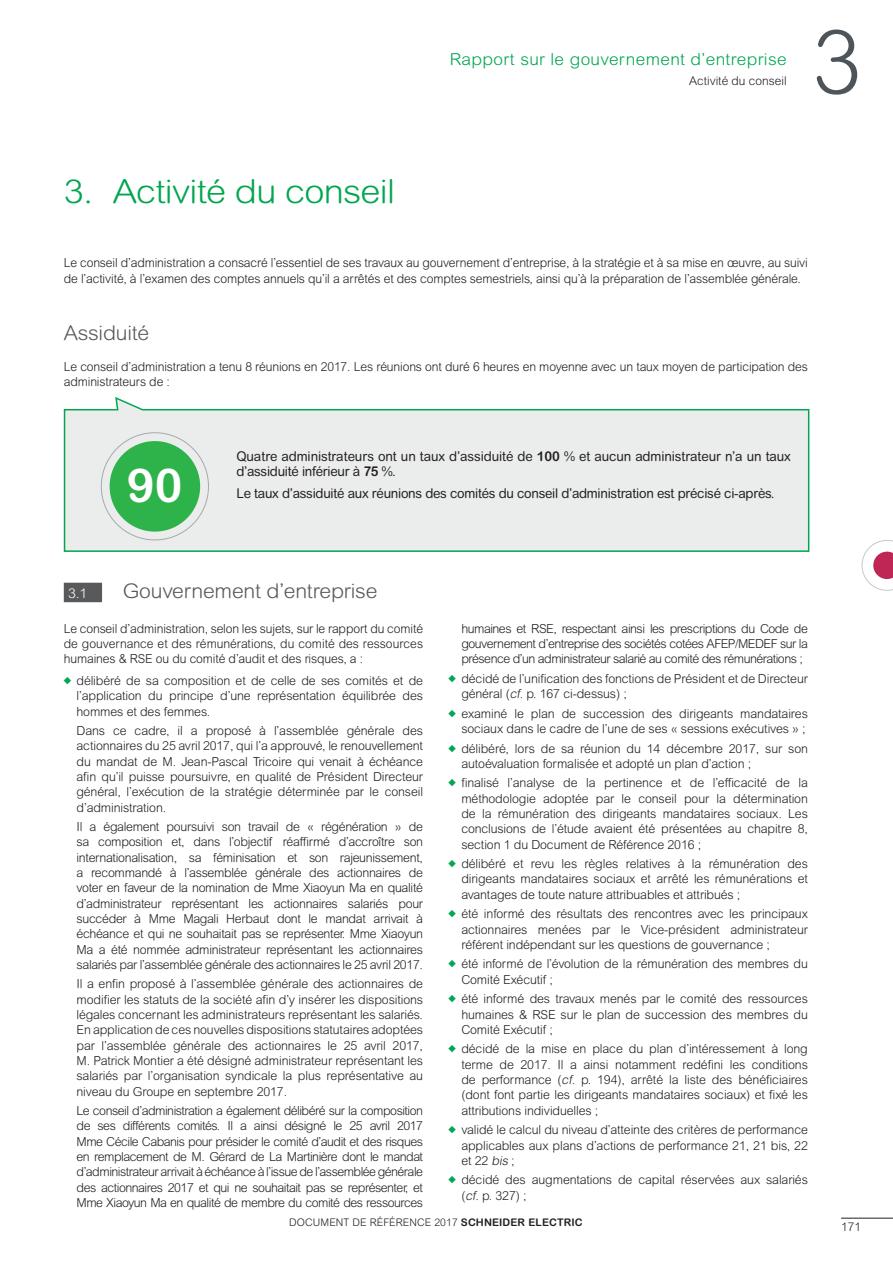
<style>
.page{position:relative;width:893px;height:1263px;background:#fff}
.page>*{position:absolute;margin:0;border:0;box-sizing:border-box;transform-origin:0 0}
.t1{font:300 89.4px "Arial Rounded MT Pro";color:#4d555b}
.t2{font:700 46.65px "Arial Rounded MT Pro";color:#fff}
.t3{font:300 33px "Arial Rounded MT Pro";letter-spacing:-.02em;color:#00a650;scale:1.1 1}
.t4{font:300 20.25px "Arial Rounded MT Pro";letter-spacing:-.01em;color:#58595b;scale:1.05 1}
.t5{font:300 16.5px "Arial Rounded MT Pro";letter-spacing:.02em;color:#00a650;scale:1.05 1}
.t6{font:13.5px/15px "Arial Rounded MT Pro";letter-spacing:-.02em;color:#231f20}
.t7{font:300 13.5px "Arial Rounded MT Pro";color:#fff;scale:1.05 1}
.t8{font:300 12.45px/15.3px "Arial Rounded MT Pro";letter-spacing:-.01em;color:#231f20;text-align:justify}
.t9{font:300 12px "Arial Rounded MT Pro";color:#231f20}
.t10{font:300 10.5px "Arial Rounded MT Pro";letter-spacing:.01em;color:#231f20}
.s1{font-weight:700}
.s2{font-style:italic}
</style>
<div class="page">
<hr style="left:841px;top:1218px;width:52px;height:1px;background:#231f20">
<svg style="left:862px;top:540px;width:31px;height:51px"></svg>
<svg style="left:63px;top:397px;width:747px;height:155px;background:#e7ebe9"></svg>
<div style="left:64px;top:583px;width:38px;height:19px;background:#58595b"></div>
<div style="left:110px;top:441px;width:90px;height:91px;background:#2db34a;border-radius:50%"></div>
<h3 class="t5" style="left:450px;top:53px;width:322px">Rapport sur le gouvernement d’entreprise</h3>
<p class="t9" style="left:689px;top:77px;width:99px">Activité du conseil</p>
<h1 class="t1" style="left:812px;top:30px;width:51px">3</h1>
<h3 class="t3" style="left:64px;top:179px;width:303px">3. Activité du conseil</h3>
<p class="t8" style="left:64px;top:257px;width:746px">Le conseil d’administration a consacré l’essentiel de ses travaux au gouvernement d’entreprise, à la stratégie et à sa mise en œuvre, au suivi de l’activité, à l’examen des comptes annuels qu’il a arrêtés et des comptes semestriels, ainsi qu’à la préparation de l’assemblée générale.</p>
<h3 class="t4" style="left:64px;top:326px;width:83px">Assiduité</h3>
<p class="t8" style="left:64px;top:360px;width:746px">Le conseil d’administration a tenu 8 réunions en 2017. Les réunions ont duré 6 heures en moyenne avec un taux moyen de participation des administrateurs de :</p>
<h2 class="t2" style="left:127px;top:469px;width:57px">90</h2>
<p class="t6" style="left:236px;top:451px;width:556px">Quatre administrateurs ont un taux d’assiduité de <span class="s1">100</span> % et aucun administrateur n’a un taux d’assiduité inférieur à <span class="s1">75</span> %.</p>
<p class="t6" style="left:236px;top:487px;width:539px">Le taux d’assiduité aux réunions des comités du conseil d’administration est précisé ci-après.</p>
<p class="t7" style="left:68px;top:588px;width:20px">3.1</p>
<h3 class="t4" style="left:123px;top:583px;width:244px">Gouvernement d’entreprise</h3>
<p class="t8" style="left:64px;top:622px;width:361px">Le conseil d’administration, selon les sujets, sur le rapport du comité de gouvernance et des rémunérations, du comité des ressources humaines &amp; RSE ou du comité d’audit et des risques, a :</p>
<p class="t8" style="left:77px;top:674px;width:348px">délibéré de sa composition et de celle de ses comités et de l’application du principe d’une représentation équilibrée des hommes et des femmes.</p>
<p class="t8" style="left:77px;top:724px;width:348px">Dans ce cadre, il a proposé à l’assemblée générale des actionnaires du 25 avril 2017, qui l’a approuvé, le renouvellement du mandat de M. Jean-Pascal Tricoire qui venait à échéance afin qu’il puisse poursuivre, en qualité de Président Directeur général, l’exécution de la stratégie déterminée par le conseil d’administration.</p>
<p class="t8" style="left:77px;top:821px;width:348px">Il a également poursuivi son travail de « régénération » de sa composition et, dans l’objectif réaffirmé d’accroître son internationalisation, sa féminisation et son rajeunissement, a recommandé à l’assemblée générale des actionnaires de voter en faveur de la nomination de Mme Xiaoyun Ma en qualité d’administrateur représentant les actionnaires salariés pour succéder à Mme Magali Herbaut dont le mandat arrivait à échéance et qui ne souhaitait pas se représenter. Mme Xiaoyun Ma a été nommée administrateur représentant les actionnaires salariés par l’assemblée générale des actionnaires le 25 avril 2017.</p>
<p class="t8" style="left:77px;top:978px;width:348px">Il a enfin proposé à l’assemblée générale des actionnaires de modifier les statuts de la société afin d’y insérer les dispositions légales concernant les administrateurs représentant les salariés.<br>En application de ces nouvelles dispositions statutaires adoptées par l’assemblée générale des actionnaires le 25 avril 2017, M. Patrick Montier a été désigné administrateur représentant les salariés par l’organisation syndicale la plus représentative au niveau du Groupe en septembre 2017.</p>
<p class="t8" style="left:77px;top:1104px;width:348px">Le conseil d’administration a également délibéré sur la composition de ses différents comités. Il a ainsi désigné le 25 avril 2017<br>Mme Cécile Cabanis pour présider le comité d’audit et des risques en remplacement de M. Gérard de La Martinière dont le mandat d’administrateur arrivait à échéance à l’issue de l’assemblée générale des actionnaires 2017 et qui ne souhaitait pas se représenter, et Mme Xiaoyun Ma en qualité de membre du comité des ressources</p>
<p class="t8" style="left:461px;top:622px;width:348px">humaines et RSE, respectant ainsi les prescriptions du Code de gouvernement d’entreprise des sociétés cotées AFEP/MEDEF sur la présence d’un administrateur salarié au comité des rémunérations ;</p>
<p class="t8" style="left:461px;top:672px;width:348px">décidé de l’unification des fonctions de Président et de Directeur général (<span class="s2">cf</span>. p. 167 ci-dessus) ;</p>
<p class="t8" style="left:461px;top:707px;width:348px">examiné le plan de succession des dirigeants mandataires sociaux dans le cadre de l’une de ses « sessions exécutives » ;</p>
<p class="t8" style="left:461px;top:742px;width:348px">délibéré, lors de sa réunion du 14 décembre 2017, sur son autoévaluation formalisée et adopté un plan d’action ;</p>
<p class="t8" style="left:461px;top:777px;width:348px">finalisé l’analyse de la pertinence et de l’efficacité de la méthodologie adoptée par le conseil pour la détermination de la rémunération des dirigeants mandataires sociaux. Les conclusions de l’étude avaient été présentées au chapitre 8, section 1 du Document de Référence 2016 ;</p>
<p class="t8" style="left:461px;top:858px;width:348px">délibéré et revu les règles relatives à la rémunération des dirigeants mandataires sociaux et arrêté les rémunérations et avantages de toute nature attribuables et attribués ;</p>
<p class="t8" style="left:461px;top:908px;width:348px">été informé des résultats des rencontres avec les principaux actionnaires menées par le Vice-président administrateur référent indépendant sur les questions de gouvernance ;</p>
<p class="t8" style="left:461px;top:958px;width:348px">été informé de l’évolution de la rémunération des membres du<br>Comité Exécutif ;</p>
<p class="t8" style="left:461px;top:993px;width:348px">été informé des travaux menés par le comité des ressources humaines &amp; RSE sur le plan de succession des membres du Comité Exécutif ;</p>
<p class="t8" style="left:461px;top:1043px;width:348px">décidé de la mise en place du plan d’intéressement à long terme de 2017. Il a ainsi notamment redéfini les conditions de performance (<span class="s2">cf</span>. p. 194 ), arrêté la liste des bénéficiaires (dont font partie les dirigeants mandataires sociaux) et fixé les attributions individuelles ;</p>
<p class="t8" style="left:461px;top:1124px;width:348px">validé le calcul du niveau d’atteinte des critères de performance applicables aux plans d’actions de performance 21, 21 bis, 22 et 22 <span class="s2">bis</span> ;</p>
<p class="t8" style="left:461px;top:1174px;width:348px">décidé des augmentations de capital réservées aux salariés (<span class="s2">cf</span>. p. 327 ) ;</p>
<p class="t10" style="left:289px;top:1219px;width:295px">DOCUMENT DE RÉFÉRENCE 2017 <span class="s1">SCHNEIDER ELECTRIC</span></p>
<p class="t9" style="left:841px;top:1222px;width:22px">171</p>
</div>
